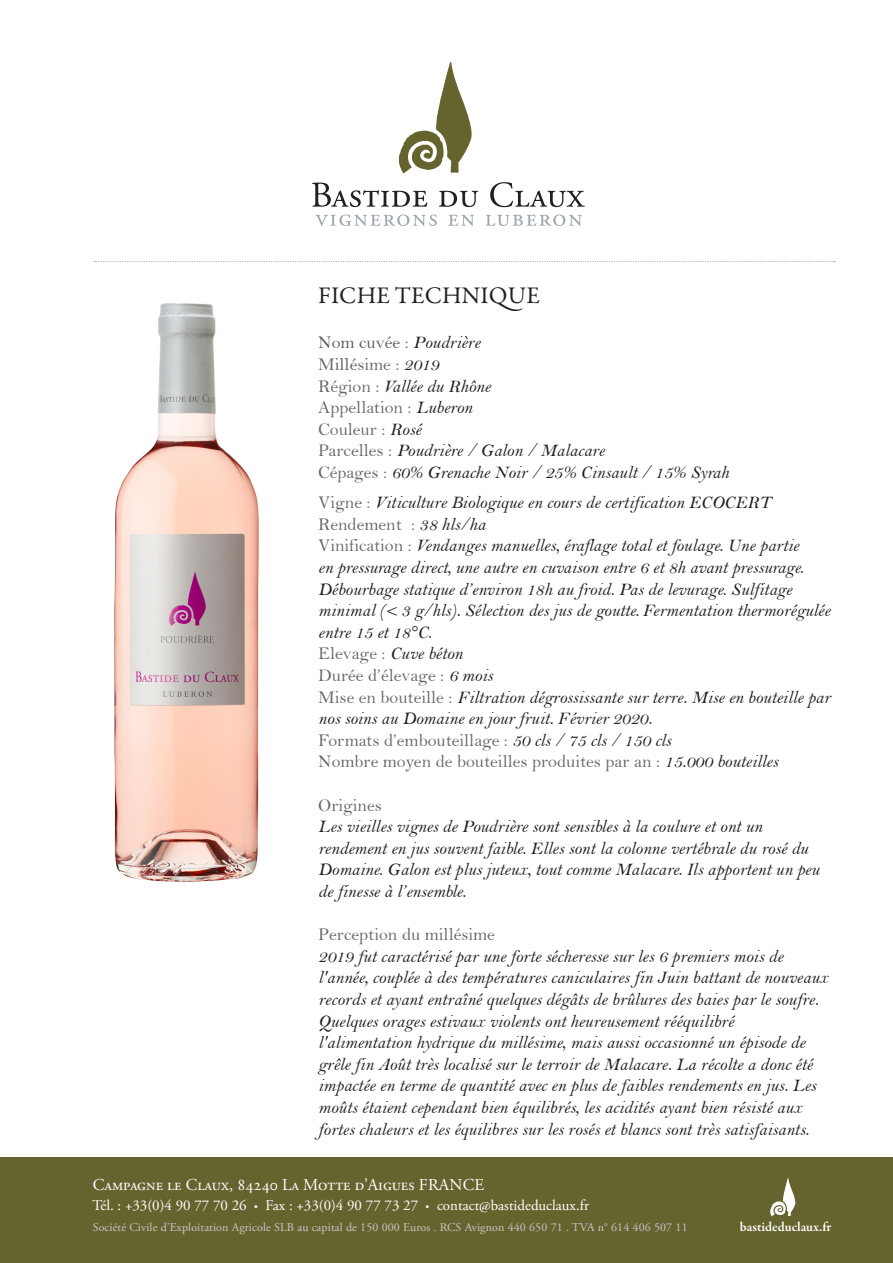
<style>
.page{position:relative;width:893px;height:1263px;background:#fff}
.page>*{position:absolute;margin:0;border:0;box-sizing:border-box;transform-origin:0 0}
.t1{font:24px "Garamond Premr Pro";letter-spacing:.01em;color:#231f20}
.t2{font:18px/21.6px "Bell MT Italic";color:#231f20}
.t3{font:16.65px "Adobe Garamond Pro";color:#fff}
.t4{font:15px "Adobe Garamond Pro";color:#fff}
.t5{font:600 13.5px "Garamond Premr Pro";color:#fff}
.t6{font:12px "Adobe Garamond Pro";letter-spacing:.01em;color:#c7c8ca}
.s1{font-family:"Bell";color:#5a5c60}
.s2{font-family:"Bell";color:#67686d}
.s3{font-size:9.9px}
</style>
<div class="page">
<svg style="left:312px;top:183px;width:115px;height:24px"></svg>
<svg style="left:439px;top:191px;width:39px;height:16px"></svg>
<svg style="left:490px;top:182px;width:95px;height:25px"></svg>
<svg style="left:315px;top:214px;width:122px;height:12px"></svg>
<svg style="left:448px;top:215px;width:26px;height:11px"></svg>
<svg style="left:486px;top:214px;width:96px;height:12px"></svg>
<svg style="left:398px;top:62px;width:74px;height:112px"></svg>
<div style="left:0;top:1158px;width:893px;height:105px;background:#66642e"></div>
<img style="left:770px;top:1178px;width:26px;height:39px">
<svg style="left:94px;top:261px;width:741px;height:1px"></svg>
<img style="left:114px;top:303px;width:145px;height:579px">
<p class="t1" style="left:318px;top:281px;width:223px">FICHE TECHNIQUE</p>
<p class="t2" style="left:318px;top:332px;width:412px"><span class="s1">Nom cuvée</span> <span class="s2">:</span> Poudrière<br><span class="s2">M</span><span class="s1">illé</span><span class="s2">sime :</span> 2019<br><span class="s2">Région :</span> Vallée du Rhône<br><span class="s2">Appellation :</span> Luberon<br><span class="s2">Couleur :</span> Rosé<br><span class="s2">Parcelles :</span> Poudrière / Galon / Malacare<br><span class="s2">Cépages :</span> 60% Grenache Noir / 25% Cinsault / 15% Syrah</p>
<p class="t2" style="left:318px;top:491px;width:514px"><span class="s2">Vigne :</span> Viticulture Biologique en cours de certification ECOCERT <span class="s2">Rendement :</span> 38 hls/ha<br><span class="s2">Vinification :</span> Vendanges manuelles, éraflage total et foulage. Une partie<br>en pressurage direct, une autre en cuvaison entre 6 et 8h avant pressurage.<br>Débourbage statique d’environ 18h au froid. Pas de levurage. Sulfitage minimal (&lt; 3 g/hls). Sélection des jus de goutte. Fermentation thermorégulée entre 15 et 18°C.<br><span class="s2">Elevage :</span> Cuve béton<br><span class="s2">Durée d’élevage :</span> 6 mois<br><span class="s2">Mise en bouteille :</span> Filtration dégrossissante sur terre. Mise en bouteille par nos soins au Domaine en jour fruit. Février 2020.<br><span class="s2">Formats d’embouteillage :</span> 50 cls / 75 cls / 150 cls<br><span class="s2">Nombre moyen de bouteilles produites par an :</span> 15.000 bouteilles</p>
<p class="t2" style="left:318px;top:794px;width:503px"><span class="s2">Origines<br></span>Les vieilles vignes de Poudrière sont sensibles à la coulure et ont un rendement en jus souvent faible. Elles sont la colonne vertébrale du rosé du Domaine. Galon est plus juteux, tout comme Malacare. Ils apportent un peu de finesse à l’ensemble.</p>
<p class="t2" style="left:318px;top:923px;width:512px"><span class="s2">Perception du millésime<br></span>2019 fut caractérisé par une forte sécheresse sur les 6 premiers mois de l'année, couplée à des températures caniculaires fin Juin battant de nouveaux records et ayant entraîné quelques dégâts de brûlures des baies par le soufre.<br>Quelques orages estivaux violents ont heureusement rééquilibré l'alimentation hydrique du millésime, mais aussi occasionné un épisode de grêle fin Août très localisé sur le terroir de Malacare. La récolte a donc été impactée en terme de quantité avec en plus de faibles rendements en jus. Les moûts étaient cependant bien équilibrés, les acidités ayant bien résisté aux fortes chaleurs et les équilibres sur les rosés et blancs sont très satisfaisants.</p>
<p class="t3" style="left:93px;top:1175px;width:393px">Campagne le Claux, 84240 La Motte d’Aigues FRANCE</p>
<p class="t4" style="left:92px;top:1196px;width:498px">Tél. : +33(0)4 90 77 70 26 <span class="s3">•</span> Fax : +33(0)4 90 77 73 27 <span class="s3">•</span> contact@bastideduclaux.fr</p>
<p class="t6" style="left:93px;top:1220px;width:596px">Société Civile d’Exploitation Agricole SLB au capital de 150 000 Euros . RCS Avignon 440 650 71 . TVA n° 614 406 507 11</p>
<p class="t5" style="left:740px;top:1218px;width:93px">bastideduclaux.fr</p>
</div>
